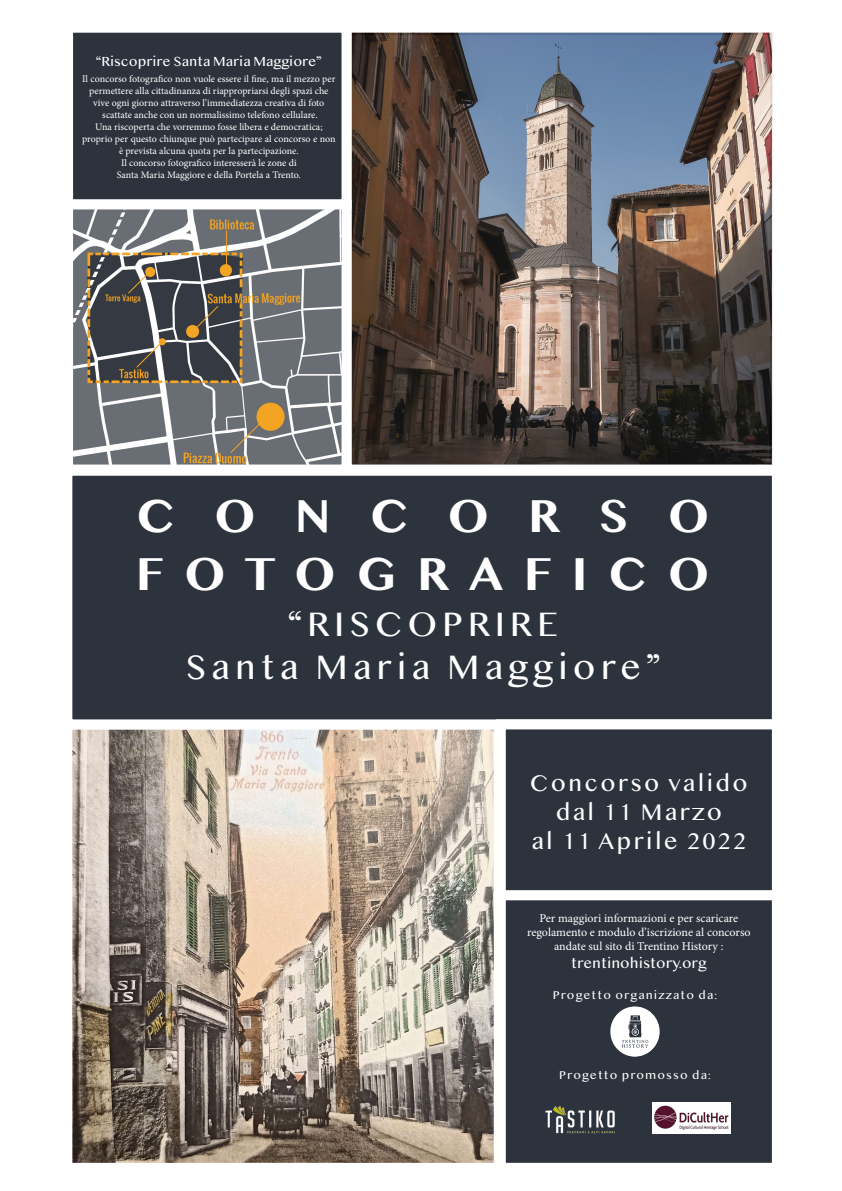
<style>
.page{position:relative;width:842px;height:1191px;background:#fff}
.page>*{position:absolute;margin:0;border:0;box-sizing:border-box;transform-origin:0 0}
.t1{font:700 48px "Malayalam MN";letter-spacing:.425em;color:#fff}
.t2{font:700 48px "Malayalam MN";letter-spacing:.805em;color:#fff}
.t3{font:36px "Malayalam MN";letter-spacing:.13em;color:#fff}
.t4{font:24px "Malayalam MN";letter-spacing:.09em;color:#fff}
.t5{font:15px "Malayalam MN";color:#fff}
.t6{font:14px "Malayalam MN";color:#fff}
.t7{font:12px "Minion Pro";color:#fff}
.t8{font:12px "Malayalam MN";letter-spacing:.09em;color:#fff}
.t9{font:10px/12px "Minion Pro";color:#fff;text-align:center}
</style>
<div class="page">
<img style="left:352px;top:34px;width:419px;height:429px">
<div style="left:341px;top:23px;width:441px;height:451px;border:10px solid #fff"></div>
<img style="left:73px;top:730px;width:420px;height:431px">
<div style="left:62px;top:719px;width:442px;height:453px;border:10px solid #fff"></div>
<div style="left:62px;top:466px;width:720px;height:263px;background:#2d333d;border:10px solid #fff"></div>
<img style="left:74px;top:210px;width:266px;height:253px">
<div style="left:63px;top:199px;width:288px;height:275px;border:10px solid #fff"></div>
<div style="left:496px;top:890px;width:286px;height:282px;background:#2d333d;border:10px solid #fff"></div>
<div style="left:63px;top:23px;width:288px;height:186px;background:#2d333d;border:10px solid #fff"></div>
<div style="left:496px;top:719px;width:286px;height:181px;background:#2d333d;border:10px solid #fff"></div>
<img style="left:545px;top:1106px;width:70px;height:28px">
<div style="left:652px;top:1102px;width:78px;height:32px;background:#fff"></div>
<img style="left:654px;top:1105px;width:75px;height:25px">
<img style="left:609px;top:1006px;width:51px;height:51px;border-radius:26px">
<p class="t6" style="left:96px;top:55px;width:228px">“Riscoprire Santa Maria Maggiore”</p>
<p class="t9" style="left:82px;top:73px;width:255px">Il concorso fotografico non vuole essere il fine, ma il mezzo per permettere alla cittadinanza di riappropriarsi degli spazi che</p>
<p class="t9" style="left:93px;top:97px;width:233px">vive ogni giorno attraverso l’immediatezza creativa di foto</p>
<p class="t9" style="left:102px;top:109px;width:217px">scattate anche con un normalissimo telefono cellulare.</p>
<p class="t9" style="left:95px;top:121px;width:229px">Una riscoperta che vorremmo fosse libera e democratica;</p>
<p class="t9" style="left:82px;top:133px;width:255px">proprio per questo chiunque può partecipare al concorso e non è prevista alcuna quota per la partecipazione.</p>
<p class="t9" style="left:121px;top:157px;width:177px">Il concorso fotografico interesserà le zone di</p>
<p class="t9" style="left:117px;top:169px;width:186px">Santa Maria Maggiore e della Portela a Trento.</p>
<p class="t2" style="left:136px;top:493px;width:576px">CONCORSO</p>
<p class="t1" style="left:136px;top:551px;width:576px">FOTOGRAFICO</p>
<p class="t3" style="left:288px;top:607px;width:271px">“RISCOPRIRE</p>
<p class="t3" style="left:185px;top:650px;width:476px">Santa Maria Maggiore”</p>
<p class="t4" style="left:530px;top:772px;width:219px">Concorso valido</p>
<p class="t4" style="left:556px;top:800px;width:168px">dal 11 Marzo</p>
<p class="t4" style="left:531px;top:829px;width:216px">al 11 Aprile 2022</p>
<p class="t7" style="left:539px;top:909px;width:200px">Per maggiori informazioni e per scaricare</p>
<p class="t7" style="left:527px;top:924px;width:225px">regolamento e modulo d’iscrizione al concorso</p>
<p class="t7" style="left:554px;top:938px;width:171px">andate sul sito di Trentino History :</p>
<p class="t5" style="left:571px;top:956px;width:137px">trentinohistory.org</p>
<p class="t8" style="left:553px;top:989px;width:166px">Progetto organizzato da:</p>
<p class="t8" style="left:559px;top:1069px;width:153px">Progetto promosso da:</p>
</div>
